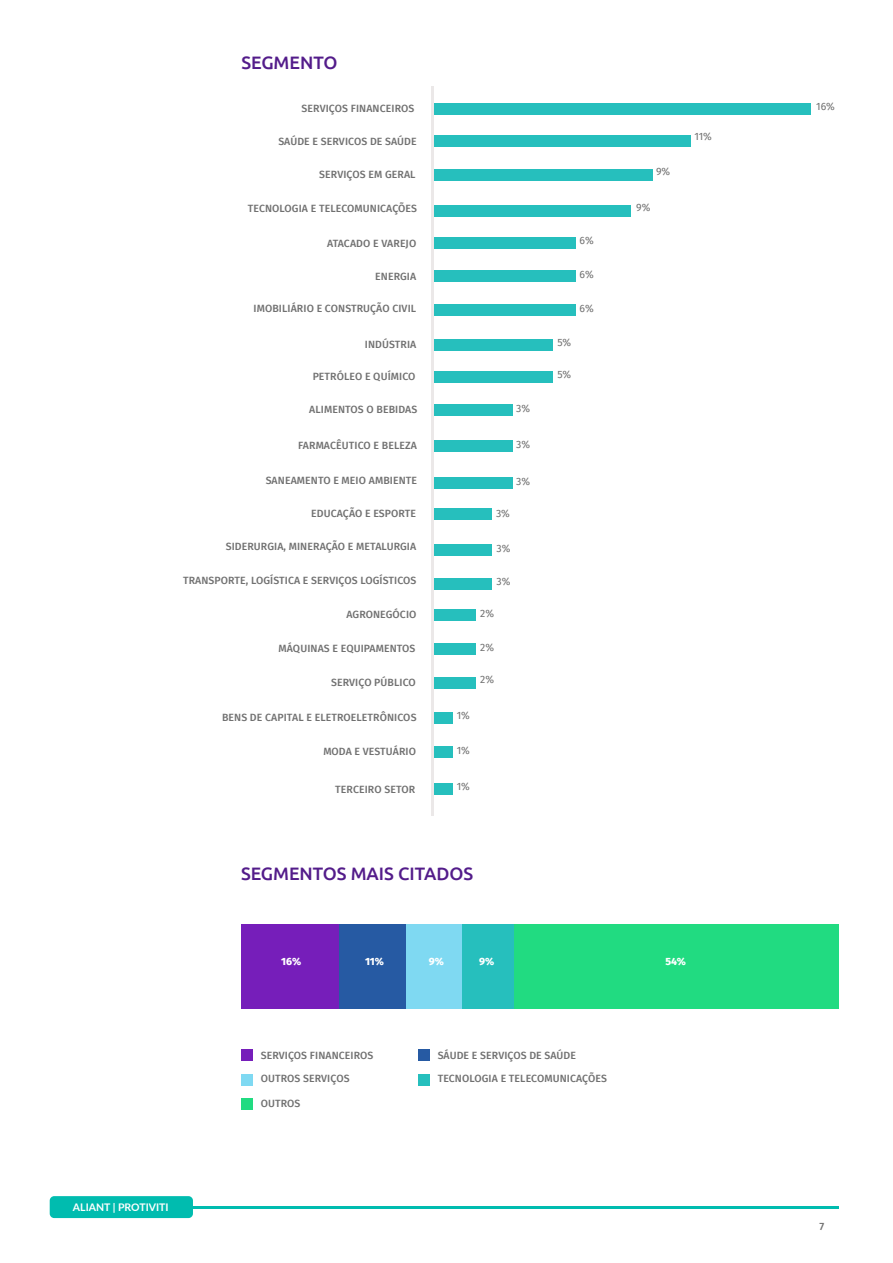
<style>
.page{position:relative;width:893px;height:1263px;background:#fff}
.page>*{position:absolute;margin:0;border:0;box-sizing:border-box;transform-origin:0 0}
.t1{font:500 18px "Ubuntu";color:#531c8a}
.t2{font:500 10.5px/22.8px "Fira Sans";letter-spacing:.01em;color:#707070}
.t3{font:10.5px "Fira Sans";color:#707070}
.t4{font:700 10.5px "Lato";color:#fff}
.t5{font:800 10.5px "Fira Sans";color:#fff}
</style>
<div class="page">
<hr style="left:54px;top:1206px;width:785px;height:3px;background:#00bcaf">
<div style="left:50px;top:1196px;width:143px;height:22px;background:#00bcaf;border-radius:4px"></div>
<div style="left:432px;top:103px;width:378px;height:12px;background:#26bfbd"></div>
<div style="left:432px;top:135px;width:259px;height:12px;background:#26bfbd"></div>
<div style="left:432px;top:170px;width:221px;height:11px;background:#26bfbd"></div>
<div style="left:432px;top:205px;width:199px;height:11px;background:#26bfbd"></div>
<div style="left:432px;top:237px;width:144px;height:12px;background:#26bfbd"></div>
<div style="left:432px;top:270px;width:144px;height:11px;background:#26bfbd"></div>
<div style="left:432px;top:304px;width:144px;height:12px;background:#26bfbd"></div>
<div style="left:432px;top:339px;width:121px;height:11px;background:#26bfbd"></div>
<div style="left:433px;top:371px;width:120px;height:12px;background:#26bfbd"></div>
<div style="left:433px;top:404px;width:79px;height:12px;background:#26bfbd"></div>
<div style="left:433px;top:441px;width:79px;height:11px;background:#26bfbd"></div>
<div style="left:433px;top:477px;width:79px;height:12px;background:#26bfbd"></div>
<div style="left:433px;top:509px;width:59px;height:11px;background:#26bfbd"></div>
<div style="left:433px;top:544px;width:59px;height:12px;background:#26bfbd"></div>
<div style="left:433px;top:578px;width:59px;height:11px;background:#26bfbd"></div>
<div style="left:433px;top:609px;width:43px;height:12px;background:#26bfbd"></div>
<div style="left:433px;top:643px;width:43px;height:12px;background:#26bfbd"></div>
<div style="left:433px;top:677px;width:43px;height:12px;background:#26bfbd"></div>
<div style="left:433px;top:712px;width:19px;height:11px;background:#26bfbd"></div>
<div style="left:433px;top:747px;width:19px;height:11px;background:#26bfbd"></div>
<div style="left:433px;top:783px;width:19px;height:12px;background:#26bfbd"></div>
<hr style="left:431px;top:86px;width:3px;height:729px;background:#ebe8e8">
<div style="left:241px;top:924px;width:98px;height:85px;background:#761eba"></div>
<div style="left:339px;top:924px;width:67px;height:85px;background:#265aa3"></div>
<div style="left:406px;top:924px;width:56px;height:85px;background:#7fd9f2"></div>
<div style="left:462px;top:924px;width:53px;height:85px;background:#26bfbd"></div>
<div style="left:515px;top:924px;width:324px;height:85px;background:#21db81"></div>
<div style="left:241px;top:1049px;width:12px;height:11px;background:#761eba"></div>
<div style="left:241px;top:1074px;width:12px;height:11px;background:#7fd9f2"></div>
<div style="left:241px;top:1099px;width:12px;height:11px;background:#21db81"></div>
<div style="left:418px;top:1049px;width:11px;height:11px;background:#265aa3"></div>
<div style="left:418px;top:1074px;width:11px;height:11px;background:#26bfbd"></div>
<h1 class="t1" style="left:242px;top:51px;width:97px">SEGMENTO</h1>
<p class="t2" style="left:302px;top:96px;width:114px">SERVIÇOS FINANCEIROS</p>
<p class="t3" style="left:816px;top:99px;width:20px">16%</p>
<p class="t3" style="left:694px;top:129px;width:19px">11%</p>
<p class="t3" style="left:656px;top:163px;width:16px">9%</p>
<p class="t3" style="left:636px;top:199px;width:16px">9%</p>
<p class="t3" style="left:579px;top:233px;width:16px">6%</p>
<p class="t2" style="left:278px;top:130px;width:140px">SAÚDE E SERVICOS DE SAÚDE</p>
<p class="t2" style="left:319px;top:162px;width:98px">SERVIÇOS EM GERAL</p>
<p class="t2" style="left:248px;top:197px;width:171px">TECNOLOGIA E TELECOMUNICAÇÕES</p>
<p class="t2" style="left:327px;top:231px;width:91px">ATACADO E VAREJO</p>
<p class="t2" style="left:375px;top:264px;width:43px">ENERGIA</p>
<p class="t2" style="left:254px;top:296px;width:164px">IMOBILIÁRIO E CONSTRUÇÃO CIVIL</p>
<p class="t2" style="left:365px;top:332px;width:53px">INDÚSTRIA</p>
<p class="t2" style="left:313px;top:364px;width:104px">PETRÓLEO E QUÍMICO</p>
<p class="t2" style="left:309px;top:397px;width:110px">ALIMENTOS O BEBIDAS</p>
<p class="t2" style="left:298px;top:434px;width:120px">FARMACÊUTICO E BELEZA</p>
<p class="t2" style="left:266px;top:468px;width:153px">SANEAMENTO E MEIO AMBIENTE</p>
<p class="t2" style="left:311px;top:501px;width:106px">EDUCAÇÃO E ESPORTE</p>
<p class="t2" style="left:226px;top:534px;width:192px">SIDERURGIA, MINERAÇÃO E METALURGIA</p>
<p class="t2" style="left:183px;top:568px;width:235px">TRANSPORTE, LOGÍSTICA E SERVIÇOS LOGÍSTICOS</p>
<p class="t2" style="left:346px;top:602px;width:72px">AGRONEGÓCIO</p>
<p class="t2" style="left:279px;top:636px;width:138px">MÁQUINAS E EQUIPAMENTOS</p>
<p class="t2" style="left:331px;top:670px;width:86px">SERVIÇO PÚBLICO</p>
<p class="t2" style="left:222px;top:705px;width:196px">BENS DE CAPITAL E ELETROELETRÔNICOS</p>
<p class="t2" style="left:323px;top:740px;width:94px">MODA E VESTUÁRIO</p>
<p class="t2" style="left:335px;top:777px;width:81px">TERCEIRO SETOR</p>
<p class="t3" style="left:579px;top:266px;width:16px">6%</p>
<p class="t3" style="left:579px;top:300px;width:16px">6%</p>
<p class="t3" style="left:558px;top:335px;width:15px">5%</p>
<p class="t3" style="left:558px;top:367px;width:15px">5%</p>
<p class="t3" style="left:516px;top:400px;width:15px">3%</p>
<p class="t3" style="left:516px;top:437px;width:15px">3%</p>
<p class="t3" style="left:516px;top:473px;width:15px">3%</p>
<p class="t3" style="left:496px;top:505px;width:15px">3%</p>
<p class="t3" style="left:497px;top:541px;width:15px">3%</p>
<p class="t3" style="left:497px;top:573px;width:15px">3%</p>
<p class="t3" style="left:480px;top:606px;width:15px">2%</p>
<p class="t3" style="left:480px;top:639px;width:15px">2%</p>
<p class="t3" style="left:480px;top:672px;width:15px">2%</p>
<p class="t3" style="left:457px;top:708px;width:15px">1%</p>
<p class="t3" style="left:457px;top:742px;width:15px">1%</p>
<p class="t3" style="left:457px;top:779px;width:15px">1%</p>
<h1 class="t1" style="left:241px;top:862px;width:234px">SEGMENTOS MAIS CITADOS</h1>
<p class="t5" style="left:281px;top:953px;width:22px">16%</p>
<p class="t5" style="left:365px;top:953px;width:20px">11%</p>
<p class="t5" style="left:429px;top:953px;width:17px">9%</p>
<p class="t5" style="left:479px;top:953px;width:17px">9%</p>
<p class="t5" style="left:665px;top:953px;width:22px">54%</p>
<p class="t2" style="left:261px;top:1043px;width:114px">SERVIÇOS FINANCEIROS</p>
<p class="t2" style="left:261px;top:1067px;width:90px">OUTROS SERVIÇOS</p>
<p class="t2" style="left:261px;top:1091px;width:41px">OUTROS</p>
<p class="t2" style="left:438px;top:1043px;width:171px">SÁUDE E SERVIÇOS DE SAÚDE<br>TECNOLOGIA E TELECOMUNICAÇÕES</p>
<p class="t4" style="left:73px;top:1199px;width:97px">ALIANT | PROTIVITI</p>
<p class="t2" style="left:819px;top:1214px;width:6px">7</p>
</div>
